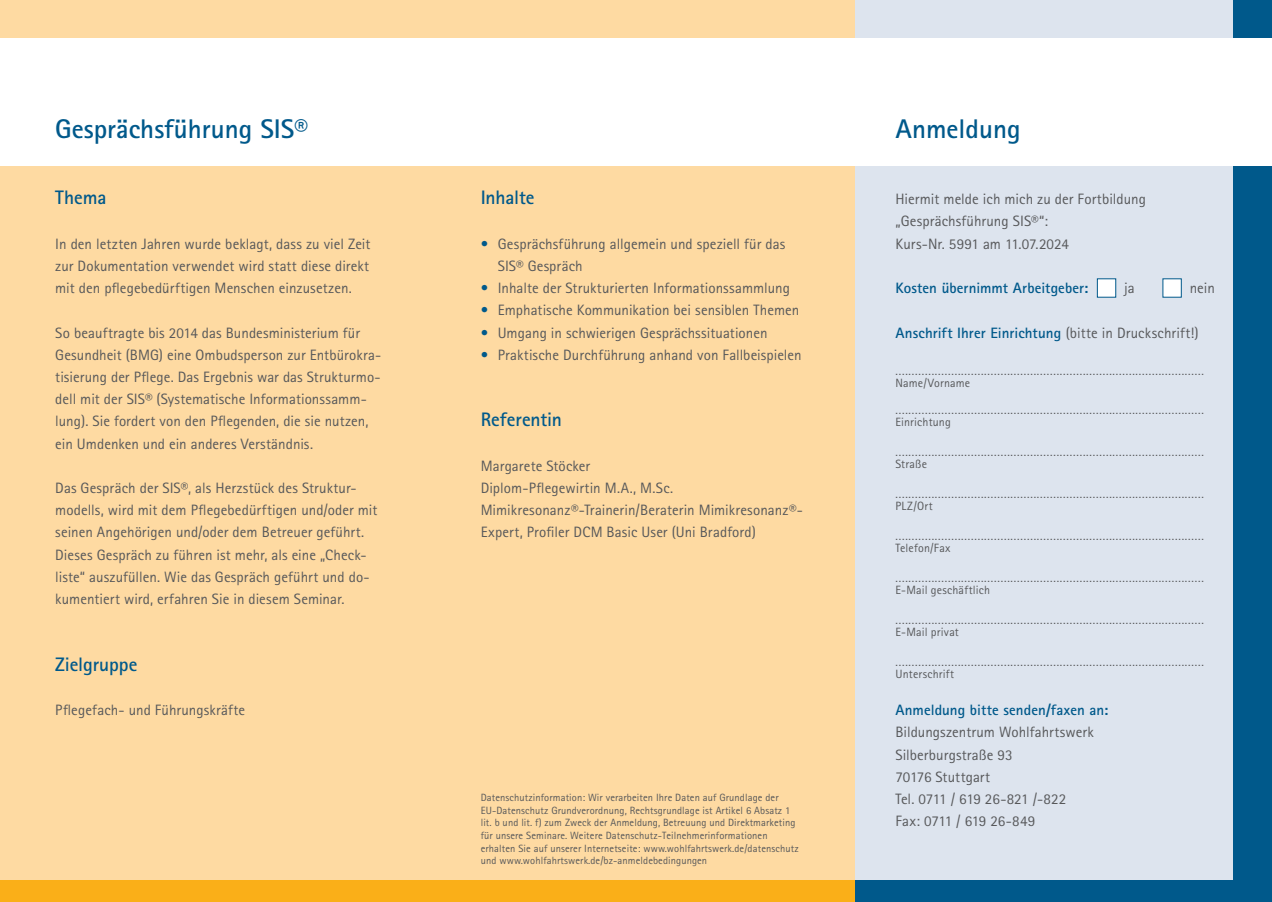
<style>
.page{position:relative;width:1272px;height:902px;background:#fff}
.page>*{position:absolute;margin:0;border:0;box-sizing:border-box;transform-origin:0 0}
.t1{font:700 27px "Rotis Sans Serif Std";color:#00598b}
.t2{font:700 19.5px "Rotis Sans Serif Std";letter-spacing:-.005em;color:#00598b}
.t3{font:15px/22.2px "Rotis Sans Serif Std";letter-spacing:.005em;color:#57585a}
.t4{font:700 15px "Rotis Sans Serif Std";color:#00598b}
.t5{font:12px/12px "Rotis Sans Serif Std";letter-spacing:.015em;color:#57585a}
.t6{font:10.5px/12.6px "Rotis Sans Serif Std";letter-spacing:.01em;color:#57585a}
.s1{color:#00598b}
.s2{font-weight:400;color:#57585a}
</style>
<div class="page">
<div style="left:0;top:0;width:1271px;height:901px;background:#fedaa2"></div>
<div style="left:855px;top:0;width:416px;height:901px;background:#dde4ee"></div>
<div style="left:0;top:880px;width:855px;height:21px;background:#faaf18"></div>
<div style="left:855px;top:880px;width:416px;height:21px;background:#00598b"></div>
<div style="left:1233px;top:0;width:38px;height:901px;background:#00598b"></div>
<div style="left:0;top:38px;width:1271px;height:128px;background:#fff"></div>
<div style="left:1096px;top:278px;width:20px;height:19px;background:#fff"></div>
<div style="left:1162px;top:278px;width:19px;height:19px;background:#fff"></div>
<h1 class="t1" style="left:55px;top:112px;width:254px">Gesprächsführung SIS®</h1>
<h1 class="t1" style="left:895px;top:112px;width:127px">Anmeldung</h1>
<h2 class="t2" style="left:55px;top:185px;width:53px">Thema</h2>
<p class="t3" style="left:55px;top:232px;width:317px;text-align:justify">In den letzten Jahren wurde beklagt, dass zu viel Zeit zur Dokumentation verwendet wird statt diese direkt mit den pflegebedürftigen Menschen einzusetzen.</p>
<p class="t3" style="left:55px;top:321px;width:327px">So beauftragte bis 2014 das Bundesministerium für Gesundheit (BMG) eine Ombudsperson zur Entbürokra&shy;tisierung der Pflege. Das Ergebnis war das Strukturmo&shy;dell mit der SIS® (Systematische Informationssamm&shy;lung). Sie fordert von den Pflegenden, die sie nutzen, ein Umdenken und ein anderes Verständnis.</p>
<p class="t3" style="left:55px;top:477px;width:324px">Das Gespräch der SIS®, als Herzstück des Struktur&shy;modells, wird mit dem Pflegebedürftigen und/oder mit seinen Angehörigen und/oder dem Betreuer geführt.<br>Dieses Gespräch zu führen ist mehr, als eine „Check&shy;liste“ auszufüllen. Wie das Gespräch geführt und do&shy;kumentiert wird, erfahren Sie in diesem Seminar.</p>
<h2 class="t2" style="left:55px;top:651px;width:84px">Zielgruppe</h2>
<p class="t3" style="left:55px;top:699px;width:191px">Pflegefach- und Führungskräfte</p>
<h2 class="t2" style="left:480px;top:185px;width:55px">Inhalte</h2>
<p class="t3" style="left:497px;top:232px;width:289px;text-indent:-17px"><span class="s1">•</span> Gesprächsführung allgemein und speziell für das<br>SIS® Gespräch</p>
<p class="t3" style="left:480px;top:277px;width:311px"><span class="s1">•</span> Inhalte der Strukturierten Informationssammlung</p>
<p class="t3" style="left:480px;top:299px;width:320px"><span class="s1">•</span> Emphatische Kommunikation bei sensiblen Themen</p>
<p class="t3" style="left:480px;top:321px;width:288px"><span class="s1">•</span> Umgang in schwierigen Gesprächssituationen</p>
<p class="t3" style="left:480px;top:343px;width:322px"><span class="s1">•</span> Praktische Durchführung anhand von Fallbeispielen</p>
<h2 class="t2" style="left:480px;top:407px;width:83px">Referentin</h2>
<p class="t3" style="left:480px;top:454px;width:323px">Margarete Stöcker<br>Diplom-Pflegewirtin M.A., M.Sc.<br>Mimikresonanz®-Trainerin/Beraterin Mimikresonanz®- Expert, Profiler DCM Basic User (Uni Bradford)</p>
<p class="t6" style="left:480px;top:791px;width:319px">Datenschutzinformation: Wir verarbeiten Ihre Daten auf Grundlage der EU-Datenschutz Grundverordnung, Rechtsgrundlage ist Artikel 6 Absatz 1 lit. b und lit. f) zum Zweck der Anmeldung, Betreuung und Direktmarketing für unsere Seminare. Weitere Datenschutz-Teilnehmerinformationen erhalten Sie auf unserer Internetseite: www.wohlfahrtswerk.de/datenschutz und www.wohlfahrtswerk.de/bz-anmeldebedingungen</p>
<p class="t3" style="left:895px;top:188px;width:252px">Hiermit melde ich mich zu der Fortbildung „Gesprächsführung SIS®“:<br>Kurs-Nr. 5991 am 11.07.2024</p>
<p class="t4" style="left:895px;top:278px;width:194px">Kosten übernimmt Arbeitgeber:</p>
<p class="t3" style="left:1124px;top:277px;width:12px">ja</p>
<p class="t3" style="left:1189px;top:277px;width:27px">nein</p>
<p class="t4" style="left:895px;top:323px;width:304px">Anschrift Ihrer Einrichtung <span class="s2">(bitte in Druckschrift!)</span></p>
<p class="t5" style="left:895px;top:365px;width:310px">..............................................................................................<br>Name/Vorname</p>
<p class="t5" style="left:895px;top:404px;width:310px">..............................................................................................<br>Einrichtung</p>
<p class="t5" style="left:895px;top:446px;width:310px">..............................................................................................<br>Straße</p>
<p class="t5" style="left:895px;top:488px;width:310px">..............................................................................................<br>PLZ/Ort</p>
<p class="t5" style="left:895px;top:530px;width:310px">..............................................................................................<br>Telefon/Fax</p>
<p class="t5" style="left:895px;top:572px;width:310px">..............................................................................................<br>E-Mail geschäftlich</p>
<p class="t5" style="left:895px;top:614px;width:310px">..............................................................................................<br>E-Mail privat</p>
<p class="t5" style="left:895px;top:656px;width:310px">..............................................................................................<br>Unterschrift</p>
<p class="t4" style="left:895px;top:700px;width:214px">Anmeldung bitte senden/faxen an:</p>
<p class="t3" style="left:895px;top:721px;width:200px">Bildungszentrum Wohlfahrtswerk<br>Silberburgstraße 93<br>70176 Stuttgart<br>Tel. 0711 / 619 26-821 /-822<br>Fax: 0711 / 619 26-849</p>
</div>
